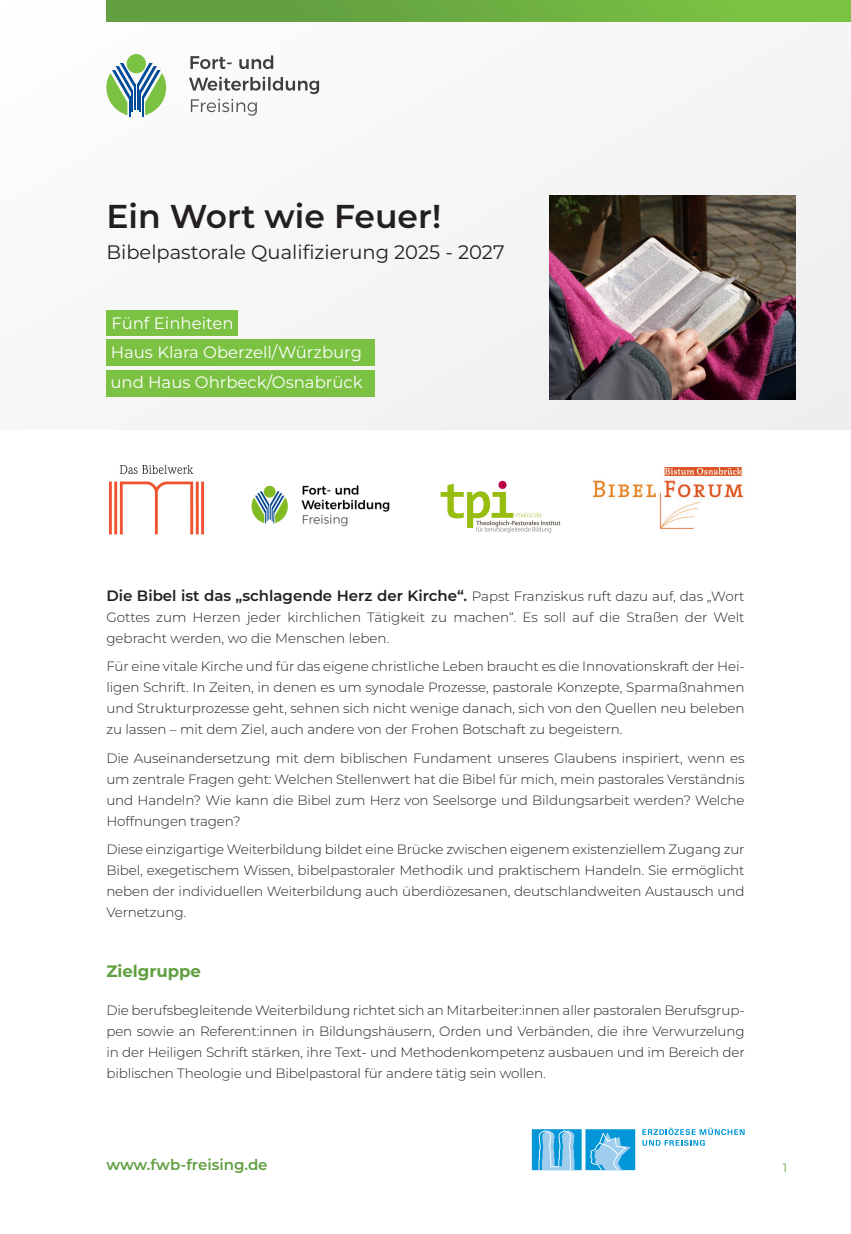
<style>
.page{position:relative;width:851px;height:1234px;background:#fff}
.page>*{position:absolute;margin:0;border:0;box-sizing:border-box;transform-origin:0 0}
.t1{font:600 33px "Montserrat";color:#231f20}
.t2{font:19.5px "Montserrat";color:#231f20}
.t3{font:16.5px "Montserrat";color:#fff}
.Überschrift{font:700 16.5px "Montserrat";color:#619f41}
.Text{font:600 15px "Montserrat";color:#231f20}
.t4{font:600 15px "Montserrat";color:#619f41}
.Text-2{font:300 13.5px/21px "Montserrat";letter-spacing:-.01em;color:#231f20;text-align:justify}
.t5{font:12px "Montserrat";color:#619f41}
.s1{font-weight:300;font-size:13.5px}
</style>
<div class="page">
<div style="left:0;top:0;width:850px;height:429px;background:#f7f7f7"></div>
<div style="left:106px;top:0;width:744px;height:21px;background:linear-gradient(to right,#5c9841,#7ec442)"></div>
<div style="left:106px;top:310px;width:132px;height:25px;background:#7bc142"></div>
<div style="left:106px;top:339px;width:268px;height:27px;background:#7bc142"></div>
<div style="left:127px;top:54px;width:19px;height:19px;background:#7bc142;border-radius:50%"></div>
<svg style="left:106px;top:63px;width:60px;height:54px"></svg>
<svg style="left:189px;top:77px;width:130px;height:39px"></svg>
<svg style="left:190px;top:55px;width:83px;height:14px"></svg>
<svg style="left:642px;top:1127px;width:102px;height:18px"></svg>
<div style="left:531px;top:1128px;width:50px;height:41px;background:#0196d7"></div>
<svg style="left:538px;top:1129px;width:36px;height:40px"></svg>
<div style="left:585px;top:1128px;width:50px;height:41px;background:#0196d7"></div>
<svg style="left:590px;top:1132px;width:40px;height:37px"></svg>
<div style="left:106px;top:370px;width:268px;height:26px;background:#7bc142"></div>
<img style="left:109px;top:466px;width:94px;height:68px">
<img style="left:251px;top:485px;width:139px;height:42px">
<img style="left:440px;top:480px;width:121px;height:53px">
<img style="left:593px;top:467px;width:151px;height:62px">
<img style="left:550px;top:195px;width:245px;height:204px">
<p class="t1" style="left:106px;top:192px;width:336px">Ein Wort wie Feuer!</p>
<p class="t2" style="left:106px;top:239px;width:399px">Bibelpastorale Qualifizierung 2025 - 2027</p>
<p class="t3" style="left:111px;top:311px;width:124px">Fünf Einheiten</p>
<p class="t3" style="left:111px;top:340px;width:253px">Haus Klara Oberzell/Würzburg</p>
<p class="t3" style="left:110px;top:371px;width:254px">und Haus Ohrbeck/Osnabrück</p>
<p class="Text" style="left:106px;top:584px;width:639px">Die Bibel ist das „schlagende Herz der Kirche“. <span class="s1">Papst Franziskus ruft dazu auf, das „Wort</span></p>
<p class="Text-2" style="left:106px;top:606px;width:639px">Gottes zum Herzen jeder kirchlichen Tätigkeit zu machen“. Es soll auf die Straßen der Welt gebracht werden, wo die Menschen leben.</p>
<p class="Text-2" style="left:106px;top:655px;width:639px">Für eine vitale Kirche und für das eigene christliche Leben braucht es die Innovationskraft der Hei&shy;ligen Schrift. In Zeiten, in denen es um synodale Prozesse, pastorale Konzepte, Sparmaßnahmen und Strukturprozesse geht, sehnen sich nicht wenige danach, sich von den Quellen neu beleben zu lassen – mit dem Ziel, auch andere von der Frohen Botschaft zu begeistern.</p>
<p class="Text-2" style="left:106px;top:747px;width:639px">Die Auseinandersetzung mit dem biblischen Fundament unseres Glaubens inspiriert, wenn es um zentrale Fragen geht: Welchen Stellenwert hat die Bibel für mich, mein pastorales Verständnis und Handeln? Wie kann die Bibel zum Herz von Seelsorge und Bildungsarbeit werden? Welche Hoffnungen tragen?</p>
<p class="Text-2" style="left:106px;top:838px;width:639px">Diese einzigartige Weiterbildung bildet eine Brücke zwischen eigenem existenziellem Zugang zur Bibel, exegetischem Wissen, bibelpastoraler Methodik und praktischem Handeln. Sie ermöglicht neben der individuellen Weiterbildung auch überdiözesanen, deutschlandweiten Austausch und Vernetzung.</p>
<p class="Überschrift" style="left:106px;top:958px;width:96px">Zielgruppe</p>
<p class="Text-2" style="left:106px;top:998px;width:639px">Die berufsbegleitende Weiterbildung richtet sich an Mitarbeiter:innen aller pastoralen Berufsgrup&shy;pen sowie an Referent:innen in Bildungshäusern, Orden und Verbänden, die ihre Verwurzelung in der Heiligen Schrift stärken, ihre Text- und Methodenkompetenz ausbauen und im Bereich der biblischen Theologie und Bibelpastoral für andere tätig sein wollen.</p>
<p class="t4" style="left:106px;top:1153px;width:163px">www.fwb-freising.de</p>
<p class="t5" style="left:782px;top:1158px;width:6px">1</p>
</div>
